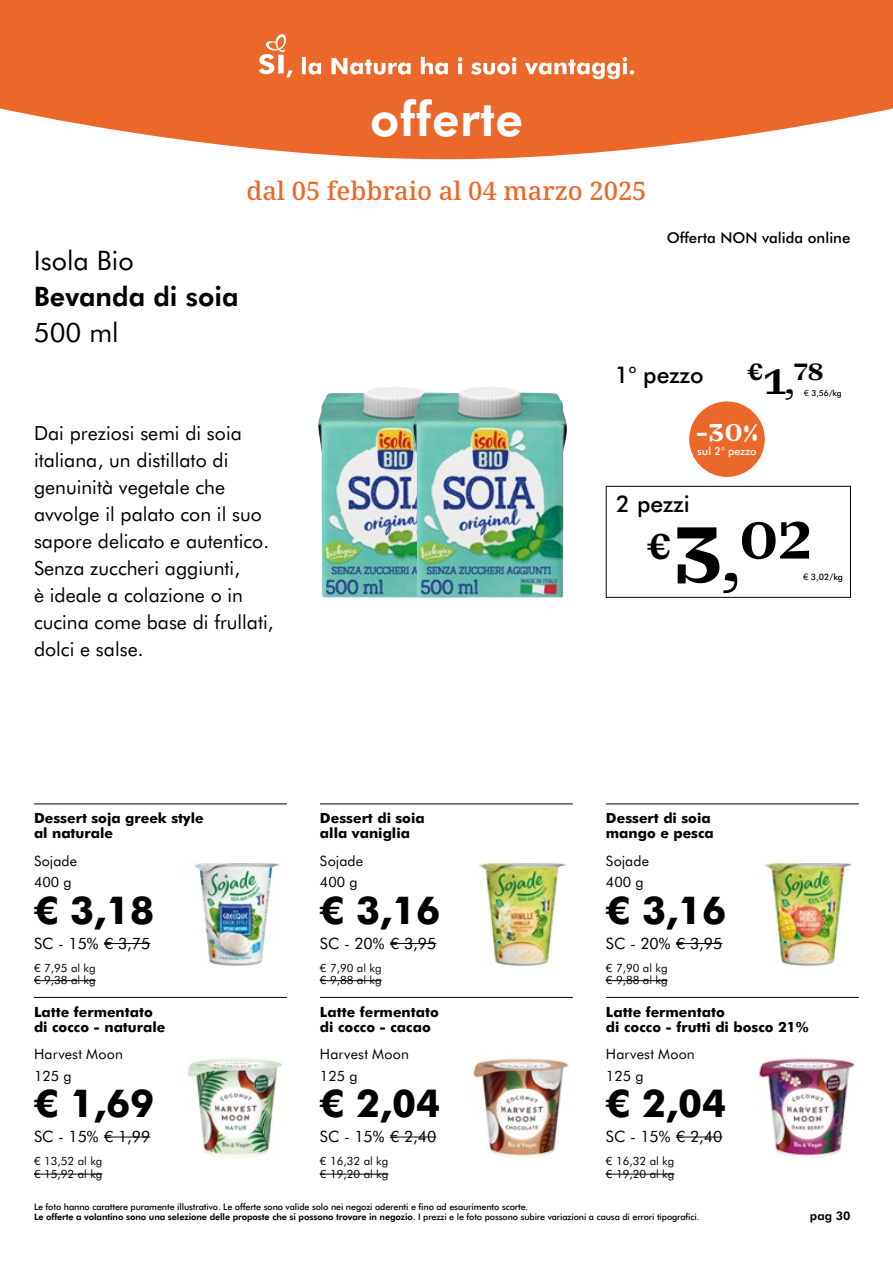
<style>
.page{position:relative;width:893px;height:1263px;background:#fff}
.page>*{position:absolute;margin:0;border:0;box-sizing:border-box;transform-origin:0 0}
.t1{font:700 58.8px "Laica B";color:#000}
.t2{font:700 48px "Futura BT";letter-spacing:.01em;color:#fff}
.t3{font:800 38.4px "Futura BT";color:#000}
.t4{font:700 27.45px "Laica B";color:#fff}
.t5{font:26.85px "Futura BT";color:#000}
.t6{font:700 26.85px "Futura BT";color:#000}
.t7{font:700 26.4px "Laica B";color:#000}
.t8{font:500 25.5px "Noto Serif";color:#ec672a}
.t9{font:500 22.95px "Futura BT";color:#000}
.t10{font:19.5px/27px "Futura BT";color:#000}
.t11{font:15.6px "Futura BT";color:#000}
.t12{font:500 15px "Futura BT";color:#000}
.t13{font:14.25px "Futura BT";letter-spacing:.01em;color:#000}
.t14{font:800 14.1px/15px "Futura BT";color:#000}
.t15{font:700 12px "Futura BT";color:#000}
.t16{font:11.4px/12.8px "Futura BT";color:#000}
.t17{font:500 10.95px "Futura BT";color:#fff}
.t18{font:500 9px/10.8px "Futura BT";letter-spacing:-.01em;color:#000}
.t19{font:500 8.85px "Futura BT";color:#000}
.t20{font:500 8.25px "Futura BT";color:#000}
.s1{font-size:40.2px}
.s2{font-size:32.25px}
.s3{font-family:"Arial";font-weight:400}
.s4{font-size:88.2px}
.s5{font-size:61.65px}
.s6{font-weight:700}
</style>
<div class="page">
<svg style="left:0;top:0;width:893px;height:159px;fill:#ec672a"></svg>
<svg style="left:259px;top:33px;width:375px;height:46px"></svg>
<div style="left:278px;top:55px;width:6px;height:18px;background:#fff"></div>
<div style="left:689px;top:401px;width:76px;height:76px;background:#ec672a;border-radius:50%"></div>
<div style="left:606px;top:486px;width:245px;height:112px;border:1px solid #000"></div>
<img style="left:318px;top:387px;width:95px;height:211px">
<img style="left:413px;top:387px;width:150px;height:211px">
<img style="left:473px;top:1058px;width:96px;height:100px">
<hr style="left:390px;top:1136px;width:46px;height:1px;background:#000">
<hr style="left:320px;top:1174px;width:68px;height:1px;background:#000">
<hr style="left:320px;top:997px;width:253px;height:1px;background:#000">
<img style="left:758px;top:1058px;width:97px;height:100px">
<hr style="left:676px;top:1136px;width:46px;height:1px;background:#000">
<hr style="left:606px;top:1174px;width:68px;height:1px;background:#000">
<hr style="left:606px;top:997px;width:253px;height:1px;background:#000">
<img style="left:187px;top:1058px;width:96px;height:100px">
<hr style="left:104px;top:1136px;width:46px;height:1px;background:#000">
<hr style="left:34px;top:1174px;width:68px;height:1px;background:#000">
<hr style="left:34px;top:997px;width:253px;height:1px;background:#000">
<img style="left:478px;top:862px;width:88px;height:104px">
<hr style="left:390px;top:943px;width:46px;height:1px;background:#000">
<hr style="left:320px;top:980px;width:62px;height:1px;background:#000">
<hr style="left:320px;top:804px;width:253px;height:1px;background:#000">
<img style="left:764px;top:862px;width:88px;height:104px">
<hr style="left:676px;top:943px;width:46px;height:1px;background:#000">
<hr style="left:606px;top:980px;width:62px;height:1px;background:#000">
<hr style="left:606px;top:804px;width:253px;height:1px;background:#000">
<img style="left:193px;top:863px;width:87px;height:103px">
<hr style="left:104px;top:943px;width:46px;height:1px;background:#000">
<hr style="left:34px;top:980px;width:62px;height:1px;background:#000">
<hr style="left:34px;top:804px;width:253px;height:1px;background:#000">
<h2 class="t2" style="left:370px;top:85px;width:154px">offerte</h2>
<h3 class="t8" style="left:246px;top:173px;width:402px">dal 05 febbraio al 04 marzo 2025</h3>
<h3 class="t5" style="left:34px;top:242px;width:101px">Isola Bio</h3>
<h3 class="t6" style="left:34px;top:278px;width:206px">Bevanda di soia</h3>
<h3 class="t5" style="left:34px;top:314px;width:86px">500 ml</h3>
<h3 class="t12" style="left:667px;top:227px;width:185px">Offerta NON valida online</h3>
<h3 class="t9" style="left:615px;top:359px;width:90px">1° pezzo</h3>
<h3 class="t7" style="left:747px;top:353px;width:79px">€<span class="s1">1</span><span class="s2">,</span>78</h3>
<p class="t20" style="left:804px;top:387px;width:39px"><span class="s3">€</span> 3,56/kg</p>
<h3 class="t10" style="left:34px;top:419px;width:241px">Dai preziosi semi di soia italiana, un distillato di genuinità vegetale che avvolge il palato con il suo sapore delicato e autentico.<br>Senza zuccheri aggiunti,<br>è ideale a colazione o in cucina come base di frullati, dolci e salse.</h3>
<h3 class="t14" style="left:34px;top:810px;width:171px">Dessert soja greek style al naturale</h3>
<h3 class="t14" style="left:320px;top:810px;width:106px">Dessert di soia alla vaniglia</h3>
<h3 class="t13" style="left:34px;top:851px;width:45px">Sojade</h3>
<h3 class="t13" style="left:320px;top:851px;width:45px">Sojade</h3>
<h3 class="t13" style="left:34px;top:872px;width:39px">400 g</h3>
<h3 class="t3" style="left:34px;top:883px;width:122px">€ 3,18</h3>
<h3 class="t13" style="left:320px;top:872px;width:39px">400 g</h3>
<h3 class="t3" style="left:320px;top:883px;width:122px">€ 3,16</h3>
<h3 class="t11" style="left:34px;top:932px;width:118px">SC - 15% € 3,75</h3>
<p class="t16" style="left:34px;top:961px;width:63px">€ 7,95 al kg € 9,38 al kg</p>
<h3 class="t11" style="left:320px;top:932px;width:118px">SC - 20% € 3,95</h3>
<p class="t16" style="left:320px;top:961px;width:63px">€ 7,90 al kg € 9,88 al kg</p>
<h3 class="t14" style="left:34px;top:1003px;width:133px">Latte fermentato di cocco - naturale</h3>
<h3 class="t14" style="left:320px;top:1003px;width:120px">Latte fermentato di cocco - cacao</h3>
<h3 class="t13" style="left:34px;top:1044px;width:90px">Harvest Moon</h3>
<h3 class="t13" style="left:320px;top:1044px;width:90px">Harvest Moon</h3>
<h3 class="t13" style="left:34px;top:1066px;width:39px">125 g</h3>
<h3 class="t3" style="left:34px;top:1076px;width:122px">€ 1,69</h3>
<h3 class="t13" style="left:320px;top:1066px;width:39px">125 g</h3>
<h3 class="t3" style="left:320px;top:1076px;width:122px">€ 2,04</h3>
<h3 class="t11" style="left:34px;top:1126px;width:118px">SC - 15% € 1,99</h3>
<p class="t16" style="left:34px;top:1154px;width:70px">€ 13,52 al kg € 15,92 al kg</p>
<h3 class="t11" style="left:320px;top:1126px;width:118px">SC - 15% € 2,40</h3>
<p class="t16" style="left:320px;top:1154px;width:70px">€ 16,32 al kg € 19,20 al kg</p>
<h3 class="t4" style="left:695px;top:412px;width:65px">-30%</h3>
<p class="t17" style="left:697px;top:443px;width:61px">sul 2° pezzo</p>
<h3 class="t9" style="left:616px;top:488px;width:75px">2 pezzi</h3>
<h1 class="t1" style="left:646px;top:498px;width:168px"><span class="s1">€</span><span class="s4">3</span><span class="s5">,</span>02</h1>
<p class="t19" style="left:803px;top:571px;width:41px"><span class="s3">€</span> 3,02/kg</p>
<h3 class="t14" style="left:606px;top:810px;width:109px">Dessert di soia mango e pesca</h3>
<h3 class="t13" style="left:606px;top:851px;width:45px">Sojade</h3>
<h3 class="t13" style="left:606px;top:872px;width:39px">400 g</h3>
<h3 class="t3" style="left:606px;top:883px;width:122px">€ 3,16</h3>
<h3 class="t11" style="left:606px;top:932px;width:118px">SC - 20% € 3,95</h3>
<p class="t16" style="left:606px;top:961px;width:63px">€ 7,90 al kg € 9,88 al kg</p>
<h3 class="t14" style="left:606px;top:1003px;width:204px">Latte fermentato<br>di cocco - frutti di bosco 21%</h3>
<h3 class="t13" style="left:606px;top:1044px;width:90px">Harvest Moon</h3>
<h3 class="t13" style="left:606px;top:1066px;width:39px">125 g</h3>
<h3 class="t3" style="left:606px;top:1076px;width:122px">€ 2,04</h3>
<h3 class="t11" style="left:606px;top:1126px;width:118px">SC - 15% € 2,40</h3>
<p class="t16" style="left:606px;top:1154px;width:70px">€ 16,32 al kg € 19,20 al kg</p>
<p class="t18" style="left:34px;top:1200px;width:667px">Le foto hanno carattere puramente illustrativo. Le offerte sono valide solo nei negozi aderenti e fino ad esaurimento scorte.<br><span class="s6">Le offerte a volantino sono una selezione delle proposte che si possono trovare in negozio</span>. I prezzi e le foto possono subire variazioni a causa di errori tipografici.</p>
<h3 class="t15" style="left:810px;top:1208px;width:42px">pag 30</h3>
</div>
